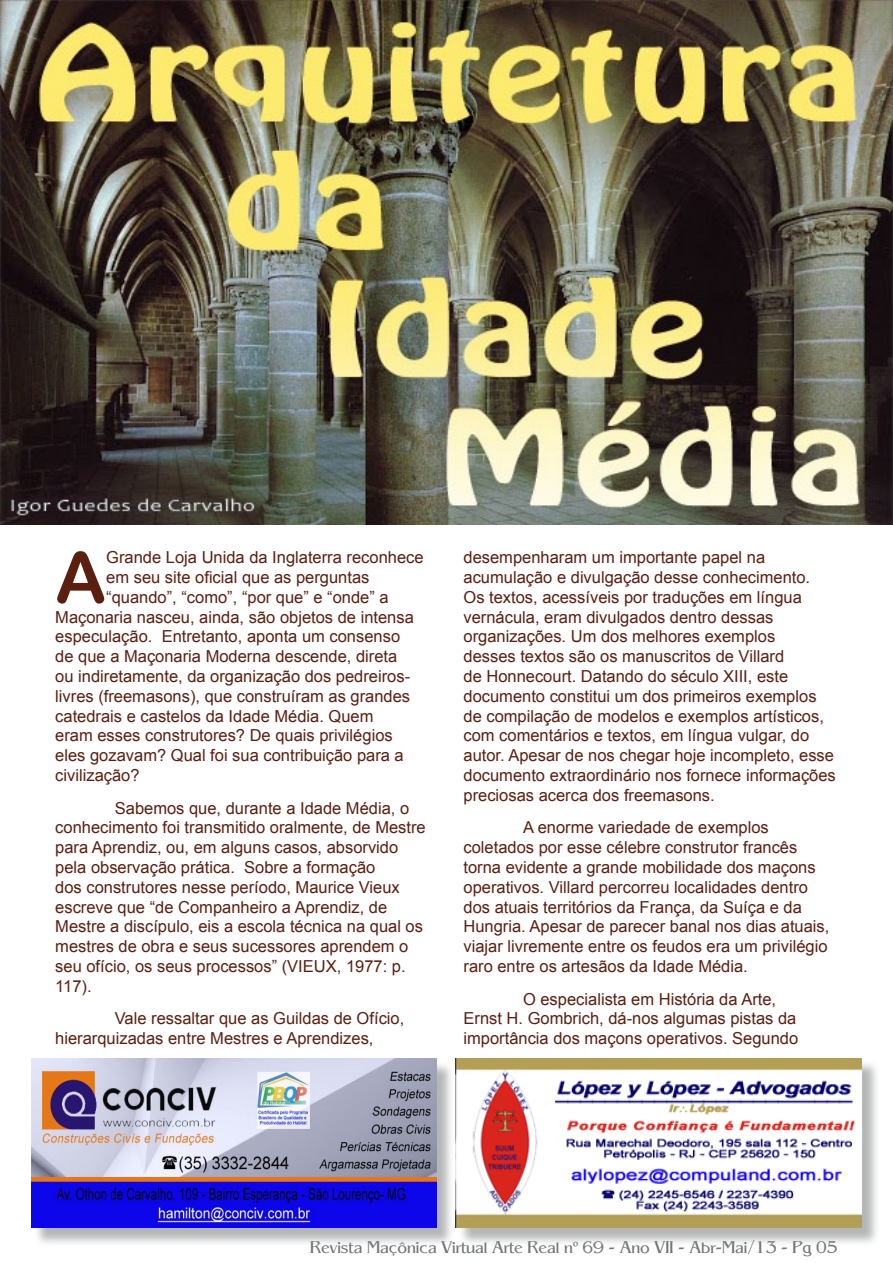
<style>
.page{position:relative;width:893px;height:1263px;background:#fff}
.page>*{position:absolute;margin:0;border:0;box-sizing:border-box;transform-origin:0 0}
.t1{font:70.95px "Arial Rounded MT Bold";color:#5b1f10}
.t2{font:16.5px/19.8px "Arial";color:#5b1f10}
.t3{font:16.5px "Aida";color:#747676}
.s1{font-family:"Times New Roman"}
</style>
<div class="page">
<div style="left:34px;top:1061px;width:421px;height:186px;background:#9c9e9f;opacity:.75"></div>
<img style="left:32px;top:1059px;width:404px;height:169px">
<div style="left:458px;top:1060px;width:422px;height:186px;background:#9c9e9f;opacity:.75"></div>
<img style="left:455px;top:1058px;width:406px;height:170px">
<img style="left:0;top:0;width:893px;height:525px">
<h1 class="t1" style="left:55px;top:536px;width:52px">A</h1>
<p class="t2" style="left:106px;top:548px;width:319px">Grande Loja Unida da Inglaterra reconhece</p>
<p class="t2" style="left:106px;top:567px;width:265px">em seu site oficial que as perguntas</p>
<p class="t2" style="left:106px;top:587px;width:284px">“quando”, “como”, “por que” e “onde” a</p>
<p class="t2" style="left:55px;top:607px;width:360px">Maçonaria nasceu, ainda, são objetos de intensa</p>
<p class="t2" style="left:55px;top:627px;width:346px">especulação. Entretanto, aponta um consenso</p>
<p class="t2" style="left:55px;top:647px;width:344px">de que a Maçonaria Moderna descende, direta</p>
<p class="t2" style="left:55px;top:666px;width:356px">ou indiretamente, da organização dos pedreiros-</p>
<p class="t2" style="left:55px;top:686px;width:356px">livres (freemasons), que construíram as grandes</p>
<p class="t2" style="left:55px;top:706px;width:320px">catedrais e castelos da Idade Média. Quem</p>
<p class="t2" style="left:55px;top:726px;width:339px">eram esses construtores? De quais privilégios</p>
<p class="t2" style="left:55px;top:746px;width:350px">eles gozavam? Qual foi sua contribuição para a</p>
<p class="t2" style="left:55px;top:765px;width:86px">civilização?</p>
<p class="t2" style="left:55px;top:798px;width:372px;text-indent:60px">Sabemos que, durante a Idade Média, o conhecimento foi transmitido oralmente, de Mestre para Aprendiz, ou, em alguns casos, absorvido pela observação prática. Sobre a formação<br>dos construtores nesse período, Maurice Vieux escreve que “de Companheiro a Aprendiz, de Mestre a discípulo, eis a escola técnica na qual os mestres de obra e seus sucessores aprendem o seu ofício, os seus processos” (VIEUX, 1977: p.<br>117).</p>
<p class="t2" style="left:55px;top:1009px;width:351px;text-indent:60px">Vale ressaltar que as Guildas de Ofício, hierarquizadas entre Mestres e Aprendizes,</p>
<p class="t2" style="left:463px;top:548px;width:374px">desempenharam um importante papel na acumulação e divulgação desse conhecimento.<br>Os textos, acessíveis por traduções em língua vernácula, eram divulgados dentro dessas organizações. Um dos melhores exemplos<br>desses textos são os manuscritos de Villard<br>de Honnecourt. Datando do século XIII, este documento constitui um dos primeiros exemplos de compilação de modelos e exemplos artísticos, com comentários e textos, em língua vulgar, do autor. Apesar de nos chegar hoje incompleto, esse documento extraordinário nos fornece informações preciosas acerca dos freemasons.</p>
<p class="t2" style="left:463px;top:818px;width:367px;text-indent:60px">A enorme variedade de exemplos coletados por esse célebre construtor francês torna evidente a grande mobilidade dos maçons operativos. Villard percorreu localidades dentro dos atuais territórios da França, da Suíça e da Hungria. Apesar de parecer banal nos dias atuais, viajar livremente entre os feudos era um privilégio raro entre os artesãos da Idade Média.</p>
<p class="t2" style="left:463px;top:989px;width:336px;text-indent:60px">O especialista em História da Arte,<br>Ernst H. Gombrich, dá-nos algumas pistas da importância dos maçons operativos. Segundo</p>
<p class="t3" style="left:310px;top:1236px;width:529px">Revista Maçônica Virtual Arte Real n<span class="s1">º</span> 69 - Ano VII - Abr-Mai/13 - Pg 05</p>
</div>
